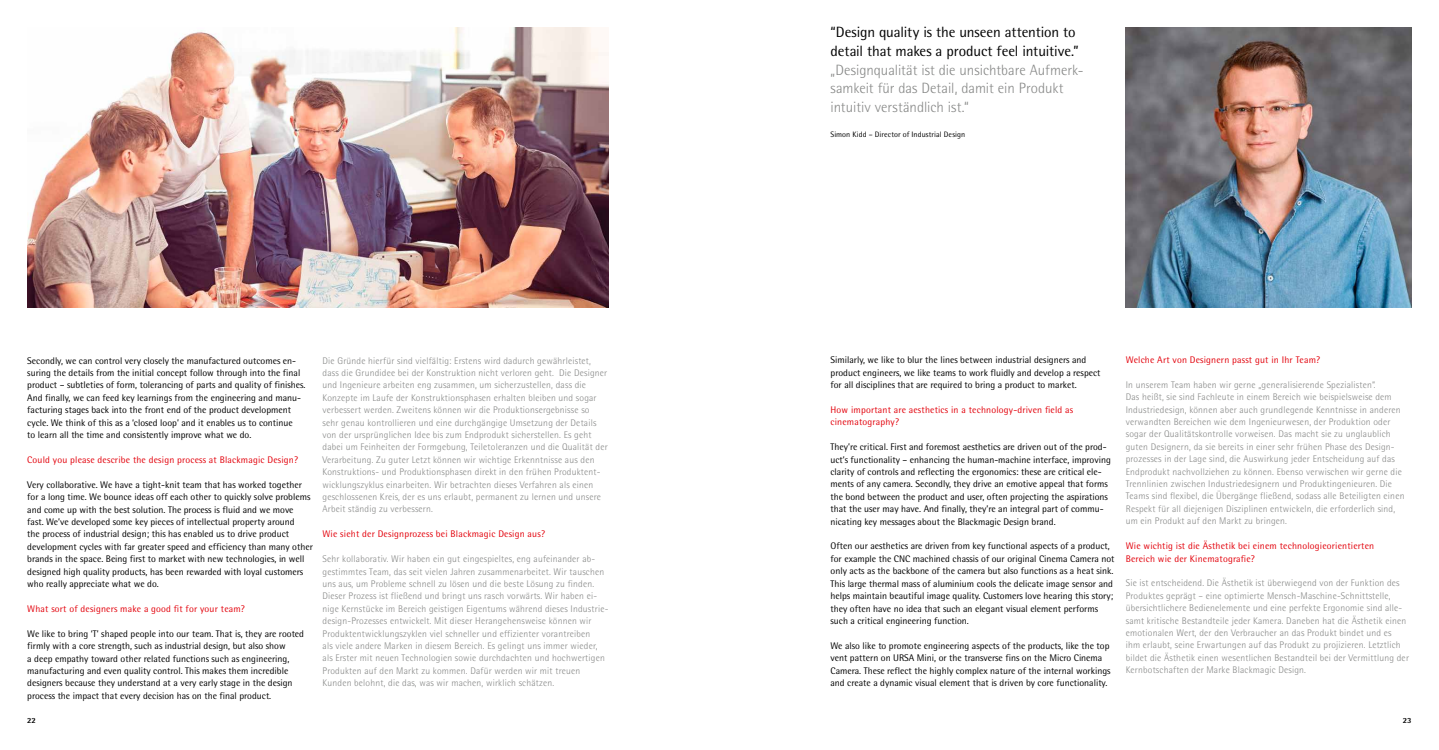
<style>
.page{position:relative;width:1439px;height:750px;background:#fff}
.page>*{position:absolute;margin:0;border:0;box-sizing:border-box;transform-origin:0 0}
.t1{font:300 14.88px/18.6px "Rotis Semi Sans Pro";color:#868786}
.t2{font:14.88px/18.6px "Rotis Semi Sans Pro";letter-spacing:-.01em;color:#000}
.t3{font:300 9.62px/12.4px "Rotis Semi Sans Pro";letter-spacing:.02em;color:#868786}
.t4{font:9.62px/12.4px "Rotis Semi Sans Pro";color:#000}
.t5{font:9.62px/12.4px "Rotis Semi Sans Pro";letter-spacing:.02em;color:#e3000b}
.t6{font:7.88px "Rotis Semi Sans Pro";letter-spacing:.005em;color:#000}
.t7{font:800 7.88px "Rotis Semi Sans Pro";color:#000}
</style>
<div class="page">
<img style="left:1125px;top:28px;width:286px;height:279px">
<img style="left:27px;top:28px;width:581px;height:279px">
<p class="t4" style="left:27px;top:354px;width:280px">Secondly, we can control very closely the manufactured outcomes en&shy;suring the details from the initial concept follow through into the final product – subtleties of form, tolerancing of parts and quality of finishes.<br>And finally, we can feed key learnings from the engineering and manu&shy;facturing stages back into the front end of the product development cycle. We think of this as a ‘closed loop’ and it enables us to continue<br>to learn all the time and consistently improve what we do.</p>
<p class="t5" style="left:27px;top:453px;width:272px">Could you please describe the design process at Blackmagic Design?</p>
<p class="t4" style="left:27px;top:478px;width:287px">Very collaborative. We have a tight-knit team that has worked together for a long time. We bounce ideas off each other to quickly solve problems and come up with the best solution. The process is fluid and we move<br>fast. We’ve developed some key pieces of intellectual property around<br>the process of industrial design; this has enabled us to drive product development cycles with far greater speed and efficiency than many other brands in the space. Being first to market with new technologies, in well designed high quality products, has been rewarded with loyal customers who really appreciate what we do.</p>
<p class="t5" style="left:27px;top:602px;width:219px">What sort of designers make a good fit for your team?</p>
<p class="t4" style="left:27px;top:627px;width:278px">We like to bring ‘T’ shaped people into our team. That is, they are rooted firmly with a core strength, such as industrial design, but also show<br>a deep empathy toward other related functions such as engineering, manufacturing and even quality control. This makes them incredible designers because they understand at a very early stage in the design process the impact that every decision has on the final product.</p>
<p class="t3" style="left:322px;top:354px;width:287px">Die Gründe hierfür sind vielfältig: Erstens wird dadurch gewährleistet, dass die Grundidee bei der Konstruktion nicht verloren geht. Die Designer und Ingenieure arbeiten eng zusammen, um sicherzustellen, dass die Konzepte im Laufe der Konstruktionsphasen erhalten bleiben und sogar verbessert werden. Zweitens können wir die Produktionsergebnisse so sehr genau kontrollieren und eine durchgängige Umsetzung der Details von der ursprünglichen Idee bis zum Endprodukt sicherstellen. Es geht dabei um Feinheiten der Formgebung, Teiletoleranzen und die Qualität der Verarbeitung. Zu guter Letzt können wir wichtige Erkenntnisse aus den Konstruktions- und Produktionsphasen direkt in den frühen Produktent&shy;wicklungszyklus einarbeiten. Wir betrachten dieses Verfahren als einen geschlossenen Kreis, der es uns erlaubt, permanent zu lernen und unsere Arbeit ständig zu verbessern.</p>
<p class="t5" style="left:322px;top:527px;width:224px">Wie sieht der Designprozess bei Blackmagic Design aus?</p>
<p class="t3" style="left:322px;top:552px;width:287px">Sehr kollaborativ. Wir haben ein gut eingespieltes, eng aufeinander ab&shy;gestimmtes Team, das seit vielen Jahren zusammenarbeitet. Wir tauschen uns aus, um Probleme schnell zu lösen und die beste Lösung zu finden.<br>Dieser Prozess ist fließend und bringt uns rasch vorwärts. Wir haben ei&shy;nige Kernstücke im Bereich geistigen Eigentums während dieses Industrie&shy;design-Prozesses entwickelt. Mit dieser Herangehensweise können wir Produktentwicklungszyklen viel schneller und effizienter vorantreiben<br>als viele andere Marken in diesem Bereich. Es gelingt uns immer wieder, als Erster mit neuen Technologien sowie durchdachten und hochwertigen Produkten auf den Markt zu kommen. Dafür werden wir mit treuen Kunden belohnt, die das, was wir machen, wirklich schätzen.</p>
<h1 class="t2" style="left:830px;top:23px;width:250px">“Design quality is the unseen attention to detail that makes a product feel intuitive.”</h1>
<h1 class="t1" style="left:830px;top:60px;width:254px">„Designqualität ist die unsichtbare Aufmerk&shy;samkeit für das Detail, damit ein Produkt intuitiv verständlich ist.“</h1>
<p class="t6" style="left:830px;top:129px;width:136px">Simon Kidd – Director of Industrial Design</p>
<p class="t4" style="left:830px;top:353px;width:271px">Similarly, we like to blur the lines between industrial designers and product engineers, we like teams to work fluidly and develop a respect for all disciplines that are required to bring a product to market.</p>
<p class="t5" style="left:830px;top:403px;width:244px">How important are aesthetics in a technology-driven field as cinematography?</p>
<p class="t4" style="left:830px;top:440px;width:282px">They’re critical. First and foremost aesthetics are driven out of the prod&shy;uct’s functionality – enhancing the human-machine interface, improving clarity of controls and reflecting the ergonomics: these are critical ele&shy;ments of any camera. Secondly, they drive an emotive appeal that forms the bond between the product and user, often projecting the aspirations that the user may have. And finally, they’re an integral part of commu&shy;nicating key messages about the Blackmagic Design brand.</p>
<p class="t4" style="left:830px;top:539px;width:285px">Often our aesthetics are driven from key functional aspects of a product, for example the CNC machined chassis of our original Cinema Camera not only acts as the backbone of the camera but also functions as a heat sink.<br>This large thermal mass of aluminium cools the delicate image sensor and helps maintain beautiful image quality. Customers love hearing this story; they often have no idea that such an elegant visual element performs such a critical engineering function.</p>
<p class="t4" style="left:830px;top:639px;width:281px">We also like to promote engineering aspects of the products, like the top vent pattern on URSA Mini, or the transverse fins on the Micro Cinema Camera. These reflect the highly complex nature of the internal workings and create a dynamic visual element that is driven by core functionality.</p>
<p class="t5" style="left:1125px;top:353px;width:196px">Welche Art von Designern passt gut in Ihr Team?</p>
<p class="t3" style="left:1125px;top:378px;width:280px">In unserem Team haben wir gerne „generalisierende Spezialisten“.<br>Das heißt, sie sind Fachleute in einem Bereich wie beispielsweise dem Industriedesign, können aber auch grundlegende Kenntnisse in anderen verwandten Bereichen wie dem Ingenieurwesen, der Produktion oder sogar der Qualitätskontrolle vorweisen. Das macht sie zu unglaublich guten Designern, da sie bereits in einer sehr frühen Phase des Design&shy;prozesses in der Lage sind, die Auswirkung jeder Entscheidung auf das Endprodukt nachvollziehen zu können. Ebenso verwischen wir gerne die Trennlinien zwischen Industriedesignern und Produktingenieuren. Die Teams sind flexibel, die Übergänge fließend, sodass alle Beteiligten einen Respekt für all diejenigen Disziplinen entwickeln, die erforderlich sind, um ein Produkt auf den Markt zu bringen.</p>
<p class="t5" style="left:1125px;top:539px;width:250px">Wie wichtig ist die Ästhetik bei einem technologieorientierten<br>Bereich wie der Kinematografie?</p>
<p class="t3" style="left:1125px;top:576px;width:285px">Sie ist entscheidend. Die Ästhetik ist überwiegend von der Funktion des Produktes geprägt – eine optimierte Mensch-Maschine-Schnittstelle, übersichtlichere Bedienelemente und eine perfekte Ergonomie sind alle&shy;samt kritische Bestandteile jeder Kamera. Daneben hat die Ästhetik einen emotionalen Wert, der den Verbraucher an das Produkt bindet und es<br>ihm erlaubt, seine Erwartungen auf das Produkt zu projizieren. Letztlich bildet die Ästhetik einen wesentlichen Bestandteil bei der Vermittlung der Kernbotschaften der Marke Blackmagic Design.</p>
<p class="t7" style="left:27px;top:715px;width:10px">22</p>
<p class="t7" style="left:1403px;top:715px;width:10px">23</p>
</div>
